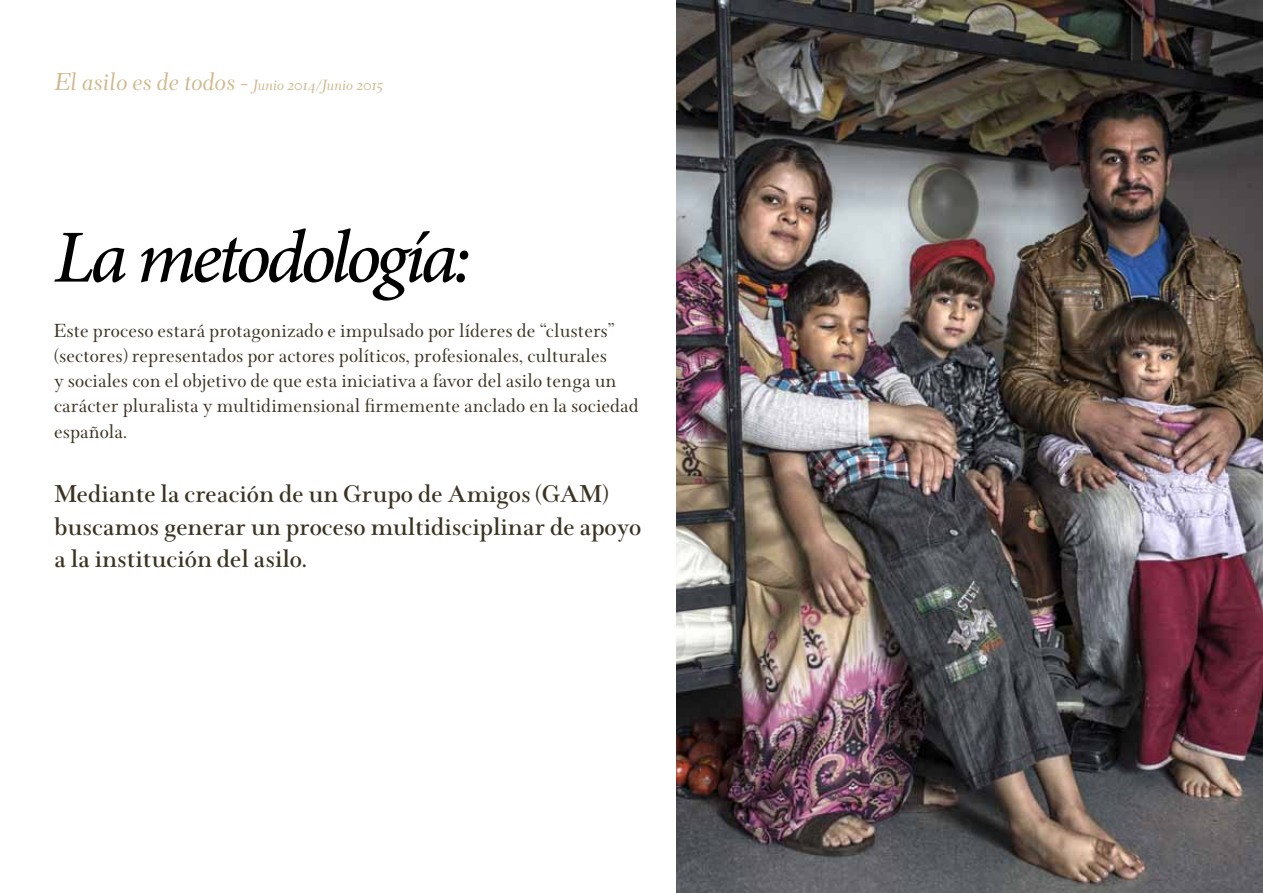
<style>
.page{position:relative;width:1263px;height:893px;background:#fff}
.page>*{position:absolute;margin:0;border:0;box-sizing:border-box;transform-origin:0 0}
.t1{font:italic 500 75px "Minion Pro";letter-spacing:-.06em;color:#000}
.t2{font:600 27px/32.4px "Wessex";color:#3b3322}
.t3{font:21px/25.2px "Wessex";color:#3b3322}
.t4{font:italic 16.5px "Wessex";color:#cfba8e}
.s1{font-size:27px}
</style>
<div class="page">
<img style="left:677px;top:0;width:586px;height:893px">
<p class="t4" style="left:54px;top:77px;width:330px"><span class="s1">El asilo es de todos -</span> Junio 2014/Junio 2015</p>
<h1 class="t1" style="left:54px;top:206px;width:419px">La metodología:</h1>
<p class="t3" style="left:54px;top:318px;width:586px">Este proceso estará protagonizado e impulsado por líderes de “clusters” (sectores) representados por actores políticos, profesionales, culturales<br>y sociales con el objetivo de que esta iniciativa a favor del asilo tenga un carácter pluralista y multidimensional firmemente anclado en la sociedad española.</p>
<p class="t2" style="left:54px;top:478px;width:589px">Mediante la creación de un Grupo de Amigos (GAM) buscamos generar un proceso multidisciplinar de apoyo a la institución del asilo.</p>
</div>
